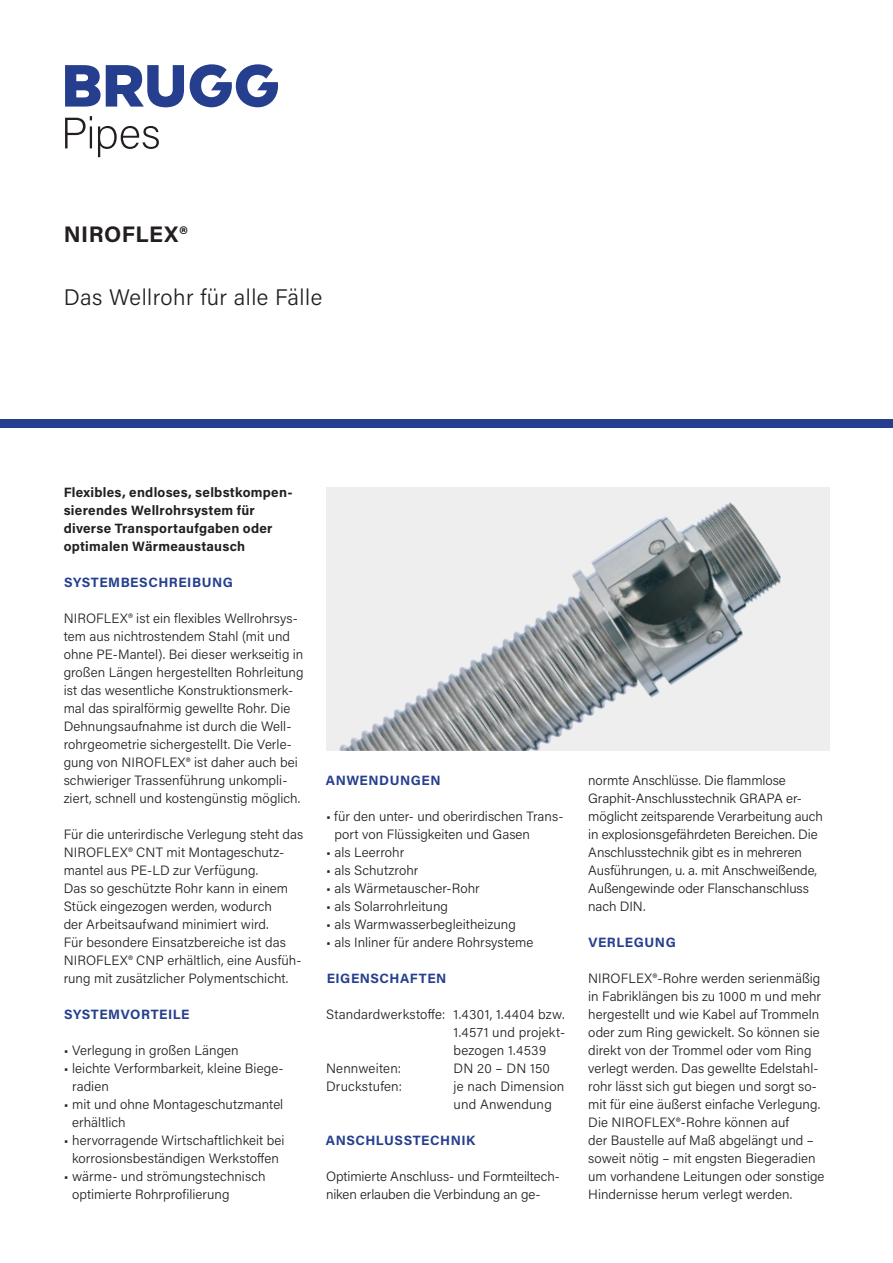
<style>
.page{position:relative;width:893px;height:1263px;background:#fff}
.page>*{position:absolute;margin:0;border:0;box-sizing:border-box;transform-origin:0 0}
.t1{font:300 22.5px "Acumin Pro";letter-spacing:.02em;color:#231f20}
.t2{font:700 22.5px "Acumin Pro";letter-spacing:.02em;color:#231f20}
.t3{font:300 13.5px/18px "Acumin Pro";letter-spacing:.005em;color:#231f20}
.t4{font:700 13.5px/18px "Acumin Pro";letter-spacing:.02em;color:#231f20}
.t5{font:700 13.5px "Acumin Pro";letter-spacing:.04em;color:#253f8e}
</style>
<div class="page">
<div style="left:0;top:419px;width:893px;height:9px;background:#253f8e"></div>
<svg style="left:65px;top:65px;width:119px;height:42px"></svg>
<svg style="left:190px;top:64px;width:88px;height:43px"></svg>
<svg style="left:65px;top:116px;width:27px;height:32px"></svg>
<svg style="left:98px;top:126px;width:61px;height:31px"></svg>
<div style="left:326px;top:487px;width:503px;height:264px;background:#eeeeef"></div>
<img style="left:339px;top:502px;width:442px;height:249px">
<h1 class="t2" style="left:64px;top:218px;width:125px">NIROFLEX®</h1>
<h1 class="t1" style="left:64px;top:282px;width:260px">Das Wellrohr für alle Fälle</h1>
<p class="t4" style="left:64px;top:483px;width:230px">Flexibles, endloses, selbstkompen&shy;sierendes Wellrohrsystem für diverse Transportaufgaben oder optimalen Wärmeaustausch</p>
<p class="t5" style="left:64px;top:573px;width:170px">SYSTEMBESCHREIBUNG</p>
<p class="t3" style="left:64px;top:609px;width:241px">NIROFLEX® ist ein flexibles Wellrohrsys&shy;tem aus nichtrostendem Stahl (mit und ohne PE-Mantel). Bei dieser werkseitig in großen Längen hergestellten Rohrleitung ist das wesentliche Konstruktionsmerk&shy;mal das spiralförmig gewellte Rohr. Die Dehnungsaufnahme ist durch die Well&shy;rohrgeometrie sichergestellt. Die Verle&shy;gung von NIROFLEX® ist daher auch bei schwieriger Trassenführung unkompli&shy;ziert, schnell und kostengünstig möglich.</p>
<p class="t3" style="left:64px;top:825px;width:241px">Für die unterirdische Verlegung steht das NIROFLEX® CNT mit Montageschutz&shy;mantel aus PE-LD zur Verfügung.<br>Das so geschützte Rohr kann in einem Stück eingezogen werden, wodurch<br>der Arbeitsaufwand minimiert wird.<br>Für besondere Einsatzbereiche ist das NIROFLEX® CNP erhältlich, eine Ausfüh&shy;rung mit zusätzlicher Polymentschicht.</p>
<p class="t5" style="left:64px;top:1005px;width:127px">SYSTEMVORTEILE</p>
<p class="t3" style="left:64px;top:1041px;width:177px">• Verlegung in großen Längen</p>
<p class="t3" style="left:72px;top:1059px;width:213px;text-indent:-9px">• leichte Verformbarkeit, kleine Biege&shy;radien</p>
<p class="t3" style="left:72px;top:1095px;width:213px;text-indent:-9px">• mit und ohne Montageschutzmantel erhältlich</p>
<p class="t3" style="left:64px;top:1131px;width:222px;text-align:center">• hervorragende Wirtschaftlichkeit bei korrosionsbeständigen Werkstoffen</p>
<p class="t3" style="left:72px;top:1167px;width:195px;text-indent:-9px">• wärme- und strömungstechnisch optimierte Rohrprofilierung</p>
<p class="t5" style="left:326px;top:771px;width:116px">ANWENDUNGEN</p>
<p class="t3" style="left:334px;top:807px;width:230px;text-indent:-9px">• für den unter- und oberirdischen Trans&shy;port von Flüssigkeiten und Gasen</p>
<p class="t3" style="left:326px;top:843px;width:80px">• als Leerrohr</p>
<p class="t3" style="left:326px;top:861px;width:94px">• als Schutzrohr</p>
<p class="t3" style="left:326px;top:879px;width:155px">• als Wärmetauscher-Rohr</p>
<p class="t3" style="left:326px;top:897px;width:124px">• als Solarrohrleitung</p>
<p class="t3" style="left:326px;top:915px;width:191px">• als Warmwasserbegleitheizung</p>
<p class="t3" style="left:326px;top:933px;width:209px">• als Inliner für andere Rohrsysteme</p>
<p class="t5" style="left:327px;top:969px;width:121px">EIGENSCHAFTEN</p>
<p class="t3" style="left:326px;top:1005px;width:240px">Standardwerkstoffe: 1.4301, 1.4404 bzw.</p>
<p class="t3" style="left:454px;top:1023px;width:113px">1.4571 und projekt-</p>
<p class="t3" style="left:454px;top:1041px;width:94px">bezogen 1.4539</p>
<p class="t3" style="left:326px;top:1059px;width:77px">Nennweiten:</p>
<p class="t3" style="left:454px;top:1059px;width:98px">DN 20 – DN 150</p>
<p class="t3" style="left:326px;top:1077px;width:78px">Druckstufen:</p>
<p class="t3" style="left:454px;top:1077px;width:112px">je nach Dimension und Anwendung</p>
<p class="t5" style="left:326px;top:1131px;width:151px">ANSCHLUSSTECHNIK</p>
<p class="t3" style="left:326px;top:1167px;width:235px">Optimierte Anschluss- und Formteiltech&shy;niken erlauben die Verbindung an ge-</p>
<p class="t3" style="left:588px;top:771px;width:236px">normte Anschlüsse. Die flammlose Graphit-Anschlusstechnik GRAPA er&shy;möglicht zeitsparende Verarbeitung auch in explosionsgefährdeten Bereichen. Die Anschlusstechnik gibt es in mehreren Ausführungen, u. a. mit Anschweißende, Außengewinde oder Flanschanschluss nach DIN.</p>
<p class="t5" style="left:588px;top:933px;width:89px">VERLEGUNG</p>
<p class="t3" style="left:588px;top:969px;width:238px">NIROFLEX®-Rohre werden serienmäßig in Fabriklängen bis zu 1000 m und mehr hergestellt und wie Kabel auf Trommeln oder zum Ring gewickelt. So können sie direkt von der Trommel oder vom Ring verlegt werden. Das gewellte Edelstahl&shy;rohr lässt sich gut biegen und sorgt so&shy;mit für eine äußerst einfache Verlegung.<br>Die NIROFLEX®-Rohre können auf<br>der Baustelle auf Maß abgelängt und – soweit nötig – mit engsten Biegeradien um vorhandene Leitungen oder sonstige Hindernisse herum verlegt werden.</p>
</div>
